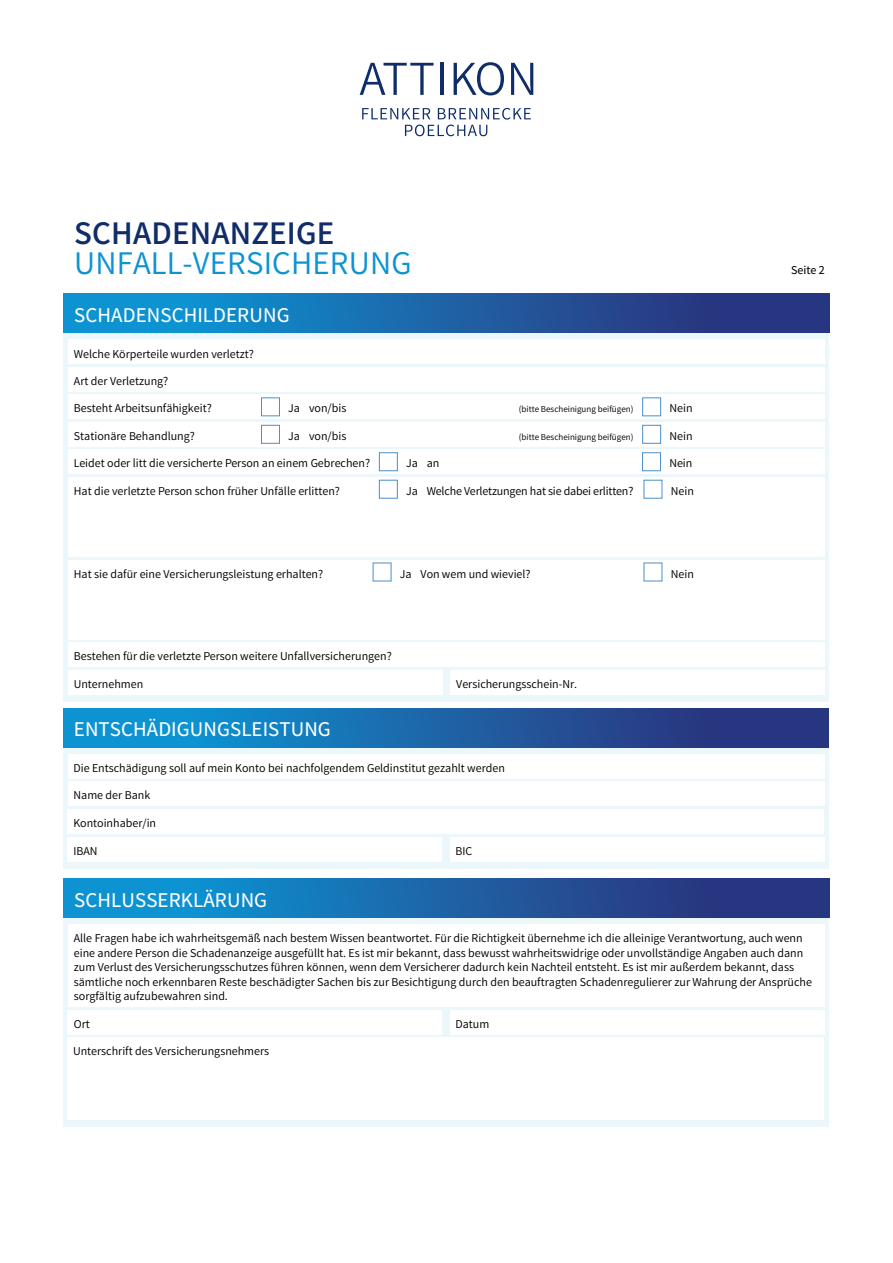
<style>
.page{position:relative;width:893px;height:1263px;background:#fff}
.page>*{position:absolute;margin:0;border:0;box-sizing:border-box;transform-origin:0 0}
.t1{font:33px "Varta";letter-spacing:.005em;color:#0d93d2}
.t2{font:700 33px "Varta";letter-spacing:.005em;color:#102d69}
.t3{font:500 21px "Varta";letter-spacing:.005em;color:#fff}
.t4{font:12px/14.4px "Varta";color:#000}
.t5{font:500 12px "Varta";color:#000}
.t6{font:9px "Varta";color:#000}
</style>
<div class="page">
<div style="left:64px;top:333px;width:765px;height:368px;background:#ecf7fc"></div>
<svg style="left:360px;top:63px;width:73px;height:32px"></svg>
<hr style="left:440px;top:63px;width:4px;height:32px;background:#102d69">
<svg style="left:454px;top:62px;width:50px;height:33px"></svg>
<svg style="left:511px;top:63px;width:22px;height:32px"></svg>
<svg style="left:362px;top:108px;width:169px;height:28px"></svg>
<div style="left:64px;top:294px;width:765px;height:39px;background:linear-gradient(to right,#0a9fdc,#2d2973)"></div>
<div style="left:68px;top:340px;width:757px;height:24px;background:#fff"></div>
<div style="left:68px;top:367px;width:757px;height:25px;background:#fff"></div>
<div style="left:68px;top:395px;width:757px;height:24px;background:#fff"></div>
<div style="left:68px;top:422px;width:757px;height:25px;background:#fff"></div>
<div style="left:68px;top:449px;width:757px;height:25px;background:#fff"></div>
<div style="left:261px;top:397px;width:19px;height:19px;background:#fff;border:1px solid #4b8fcc"></div>
<div style="left:261px;top:425px;width:19px;height:19px;background:#fff;border:1px solid #4b8fcc"></div>
<div style="left:379px;top:452px;width:19px;height:19px;background:#fff;border:1px solid #4b8fcc"></div>
<div style="left:642px;top:397px;width:19px;height:19px;background:#fff;border:1px solid #4b8fcc"></div>
<div style="left:642px;top:425px;width:19px;height:19px;background:#fff;border:1px solid #4b8fcc"></div>
<div style="left:642px;top:452px;width:19px;height:19px;background:#fff;border:1px solid #4b8fcc"></div>
<div style="left:68px;top:477px;width:757px;height:80px;background:#fff"></div>
<div style="left:68px;top:560px;width:757px;height:80px;background:#fff"></div>
<div style="left:379px;top:480px;width:19px;height:19px;background:#fff;border:1px solid #4b8fcc"></div>
<div style="left:644px;top:480px;width:18px;height:19px;background:#fff;border:1px solid #4b8fcc"></div>
<div style="left:68px;top:642px;width:757px;height:25px;background:#fff"></div>
<div style="left:68px;top:670px;width:374px;height:24px;background:#fff"></div>
<div style="left:450px;top:670px;width:375px;height:24px;background:#fff"></div>
<div style="left:63px;top:747px;width:766px;height:121px;background:#ecf7fc"></div>
<div style="left:64px;top:918px;width:765px;height:209px;background:#ecf7fc"></div>
<div style="left:68px;top:925px;width:757px;height:82px;background:#fff"></div>
<div style="left:68px;top:1037px;width:756px;height:83px;background:#fff"></div>
<div style="left:63px;top:708px;width:766px;height:39px;background:linear-gradient(to right,#0a9fdc,#2d2973)"></div>
<div style="left:64px;top:879px;width:765px;height:39px;background:linear-gradient(to right,#0a9fdc,#2d2973)"></div>
<div style="left:68px;top:754px;width:756px;height:24px;background:#fff"></div>
<div style="left:68px;top:781px;width:756px;height:25px;background:#fff"></div>
<div style="left:68px;top:809px;width:756px;height:25px;background:#fff"></div>
<div style="left:68px;top:837px;width:374px;height:24px;background:#fff"></div>
<div style="left:68px;top:1010px;width:374px;height:24px;background:#fff"></div>
<div style="left:450px;top:837px;width:374px;height:24px;background:#fff"></div>
<div style="left:450px;top:1010px;width:374px;height:24px;background:#fff"></div>
<h1 class="t2" style="left:74px;top:212px;width:261px">SCHADENANZEIGE</h1>
<h1 class="t1" style="left:74px;top:242px;width:339px">UNFALL-VERSICHERUNG</h1>
<h2 class="t3" style="left:74px;top:302px;width:217px">SCHADENSCHILDERUNG</h2>
<p class="t4" style="left:74px;top:346px;width:182px">Welche Körperteile wurden verletzt?</p>
<p class="t4" style="left:74px;top:373px;width:96px">Art der Verletzung?</p>
<p class="t4" style="left:74px;top:401px;width:139px">Besteht Arbeitsunfähigkeit?</p>
<p class="t4" style="left:74px;top:428px;width:122px">Stationäre Behandlung?</p>
<p class="t4" style="left:74px;top:456px;width:298px">Leidet oder litt die versicherte Person an einem Gebrechen?</p>
<p class="t4" style="left:309px;top:401px;width:39px">von/bis</p>
<p class="t4" style="left:309px;top:428px;width:39px">von/bis</p>
<p class="t4" style="left:288px;top:401px;width:13px">Ja</p>
<p class="t4" style="left:288px;top:428px;width:13px">Ja</p>
<p class="t4" style="left:406px;top:456px;width:13px">Ja</p>
<p class="t4" style="left:427px;top:456px;width:14px">an</p>
<p class="t6" style="left:519px;top:404px;width:116px">(bitte Bescheinigung beifügen)</p>
<p class="t6" style="left:519px;top:431px;width:116px">(bitte Bescheinigung beifügen)</p>
<p class="t4" style="left:74px;top:483px;width:268px">Hat die verletzte Person schon früher Unfälle erlitten?</p>
<p class="t4" style="left:406px;top:483px;width:13px">Ja</p>
<p class="t4" style="left:427px;top:483px;width:208px">Welche Verletzungen hat sie dabei erlitten?</p>
<p class="t4" style="left:74px;top:566px;width:251px">Hat sie dafür eine Versicherungsleistung erhalten?</p>
<p class="t4" style="left:400px;top:566px;width:13px">Ja</p>
<p class="t4" style="left:421px;top:566px;width:112px">Von wem und wieviel?</p>
<p class="t4" style="left:74px;top:649px;width:319px">Bestehen für die verletzte Person weitere Unfallversicherungen?</p>
<p class="t4" style="left:74px;top:676px;width:71px">Unternehmen</p>
<p class="t4" style="left:456px;top:676px;width:122px">Versicherungsschein-Nr.</p>
<h2 class="t3" style="left:74px;top:716px;width:258px">ENTSCHÄDIGUNGSLEISTUNG</h2>
<p class="t4" style="left:73px;top:760px;width:433px">Die Entschädigung soll auf mein Konto bei nachfolgendem Geldinstitut gezahlt werden</p>
<p class="t4" style="left:74px;top:788px;width:78px">Name der Bank</p>
<p class="t4" style="left:73px;top:815px;width:84px">Kontoinhaber/in</p>
<p class="t4" style="left:73px;top:843px;width:26px">IBAN</p>
<p class="t4" style="left:455px;top:843px;width:18px">BIC</p>
<h2 class="t3" style="left:74px;top:887px;width:194px">SCHLUSSERKLÄRUNG</h2>
<p class="t4" style="left:669px;top:401px;width:25px">Nein</p>
<p class="t4" style="left:669px;top:428px;width:25px">Nein</p>
<p class="t4" style="left:669px;top:456px;width:25px">Nein</p>
<p class="t4" style="left:671px;top:483px;width:25px">Nein</p>
<p class="t4" style="left:671px;top:566px;width:25px">Nein</p>
<p class="t5" style="left:791px;top:262px;width:35px">Seite 2</p>
<p class="t4" style="left:74px;top:931px;width:740px">Alle Fragen habe ich wahrheitsgemäß nach bestem Wissen beantwortet. Für die Richtigkeit übernehme ich die alleinige Verantwortung, auch wenn eine andere Person die Schadenanzeige ausgefüllt hat. Es ist mir bekannt, dass bewusst wahrheitswidrige oder unvollständige Angaben auch dann zum Verlust des Versicherungsschutzes führen können, wenn dem Versicherer dadurch kein Nachteil entsteht. Es ist mir außerdem bekannt, dass sämtliche noch erkennbaren Reste beschädigter Sachen bis zur Besichtigung durch den beauftragten Schadenregulierer zur Wahrung der Ansprüche sorgfältig aufzubewahren sind.</p>
<p class="t4" style="left:74px;top:1016px;width:18px">Ort</p>
<p class="t4" style="left:455px;top:1016px;width:35px">Datum</p>
<p class="t4" style="left:73px;top:1044px;width:198px">Unterschrift des Versicherungsnehmers</p>
</div>
